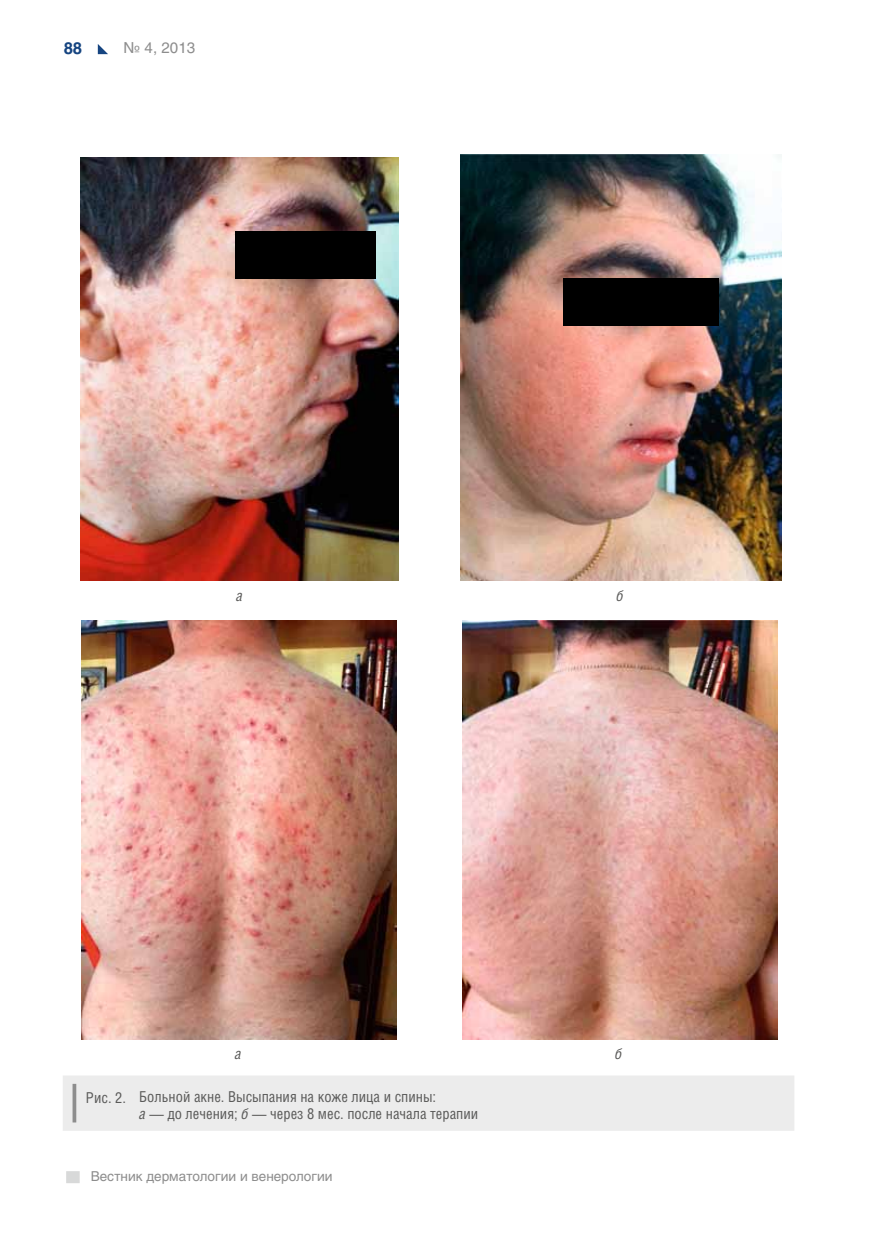
<style>
.page{position:relative;width:872px;height:1234px;background:#fff}
.page>*{position:absolute;margin:0;border:0;box-sizing:border-box;transform-origin:0 0}
.t1{font:700 16.5px "Helios C";color:#164581}
.t2{font:15px/16.5px "Helios Cond C";color:#5a5a59}
.t3{font:15px "Helios C";color:#8d8d8d}
.t4{font:italic 15px "Helios Cond C";color:#5a5a59}
.t5{font:13.5px "Helios C";color:#8d8d8d}
.s1{font-style:italic}
</style>
<div class="page">
<div style="left:66px;top:1170px;width:14px;height:12px;background:#d8d9d9"></div>
<svg style="left:98px;top:44px;width:10px;height:10px"></svg>
<img style="left:80px;top:157px;width:318px;height:423px">
<img style="left:461px;top:155px;width:320px;height:425px">
<img style="left:82px;top:620px;width:315px;height:418px">
<img style="left:462px;top:620px;width:315px;height:419px">
<div style="left:63px;top:1076px;width:731px;height:54px;background:#ececec"></div>
<hr style="left:73px;top:1083px;width:3px;height:39px;background:#8d8d8d">
<div style="left:236px;top:231px;width:140px;height:47px;background:#000"></div>
<div style="left:563px;top:278px;width:156px;height:48px;background:#000"></div>
<p class="t1" style="left:64px;top:38px;width:20px">88</p>
<p class="t3" style="left:124px;top:39px;width:73px">№ 4, 2013</p>
<p class="t4" style="left:236px;top:586px;width:8px">а</p>
<p class="t4" style="left:616px;top:586px;width:9px">б</p>
<p class="t4" style="left:235px;top:1044px;width:8px">а</p>
<p class="t4" style="left:615px;top:1044px;width:9px">б</p>
<p class="t2" style="left:139px;top:1087px;width:340px;text-indent:-53px">Рис. 2. Больной акне. Высыпания на коже лица и спины:<br><span class="s1">а</span> — до лечения; <span class="s1">б</span> — через 8 мес. после начала терапии</p>
<p class="t5" style="left:91px;top:1168px;width:243px">Вестник дерматологии и венерологии</p>
</div>
